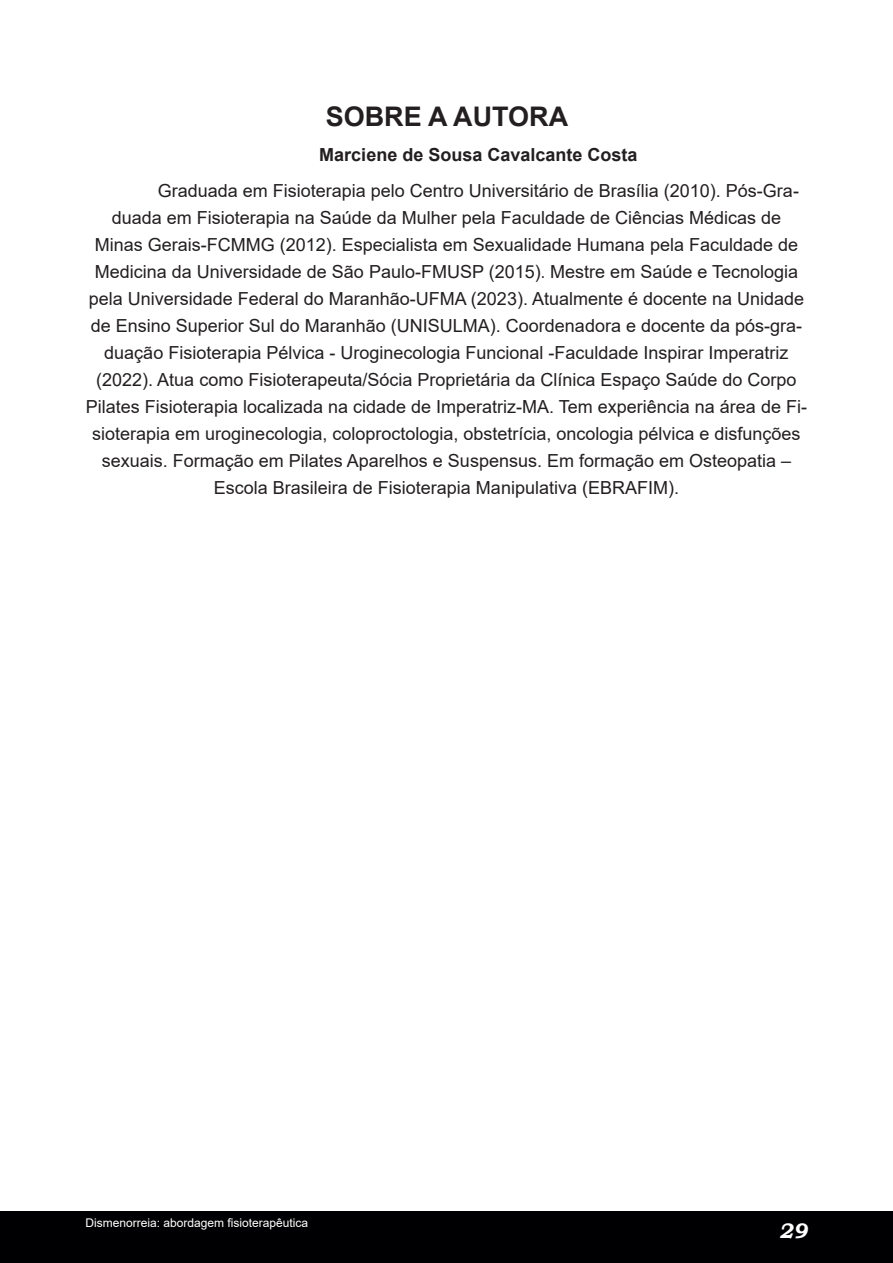
<style>
.page{position:relative;width:893px;height:1263px;background:#fff}
.page>*{position:absolute;margin:0;border:0;box-sizing:border-box;transform-origin:0 0}
.Título-capítulo{font:700 27px "Arial";color:#231f20}
.t1{font:italic 700 21px "Bookman Old Style";color:#fff}
.Texto{font:18px "Arial";color:#231f20}
.Texto-2{font:700 18px "Arial";color:#231f20}
.t2{font:12px "Arial";color:#fff}
.s1{font-family:"Times New Roman"}
</style>
<div class="page">
<div style="left:0;top:1212px;width:893px;height:51px;background:#000002"></div>
<p class="Título-capítulo" style="left:326px;top:97px;width:244px">SOBRE A AUTORA</p>
<p class="Texto-2" style="left:319px;top:142px;width:320px">Marciene de Sousa Cavalcante Costa</p>
<p class="Texto" style="left:158px;top:178px;width:643px">Graduada em Fisioterapia pelo Centro Universitário de Brasília (2010). Pós-Gra-</p>
<p class="Texto" style="left:112px;top:205px;width:671px">duada em Fisioterapia na Saúde da Mulher pela Faculdade de Ciências Médicas de</p>
<p class="Texto" style="left:95px;top:232px;width:705px">Minas Gerais-FCMMG (2012). Especialista em Sexualidade Humana pela Faculdade de</p>
<p class="Texto" style="left:95px;top:259px;width:705px">Medicina da Universidade de São Paulo-FMUSP (2015)<span class="s1">.</span> Mestre em Saúde e Tecnologia</p>
<p class="Texto" style="left:89px;top:286px;width:717px">pela Universidade Federal do Maranhão-UFMA (2023). Atualmente é docente na Unidade</p>
<p class="Texto" style="left:91px;top:313px;width:713px">de Ensino Superior Sul do Maranhão (UNISULMA). Coordenadora e docente da pós-gra-</p>
<p class="Texto" style="left:104px;top:340px;width:686px">duação Fisioterapia Pélvica - Uroginecologia Funcional -Faculdade Inspirar Imperatriz</p>
<p class="Texto" style="left:96px;top:367px;width:702px">(2022). Atua como Fisioterapeuta/Sócia Proprietária da Clínica Espaço Saúde do Corpo</p>
<p class="Texto" style="left:86px;top:394px;width:723px">Pilates Fisioterapia localizada na cidade de Imperatriz-MA. Tem experiência na área de Fi-</p>
<p class="Texto" style="left:92px;top:421px;width:710px">sioterapia em uroginecologia, coloproctologia, obstetrícia, oncologia pélvica e disfunções</p>
<p class="Texto" style="left:102px;top:448px;width:691px">sexuais. Formação em Pilates Aparelhos e Suspensus. Em formação em Osteopatia –</p>
<p class="Texto" style="left:214px;top:475px;width:467px">Escola Brasileira de Fisioterapia Manipulativa (EBRAFIM).</p>
<p class="t2" style="left:86px;top:1215px;width:224px">Dismenorreia: abordagem fisioterapêutica</p>
<p class="t1" style="left:779px;top:1215px;width:30px">29</p>
</div>
